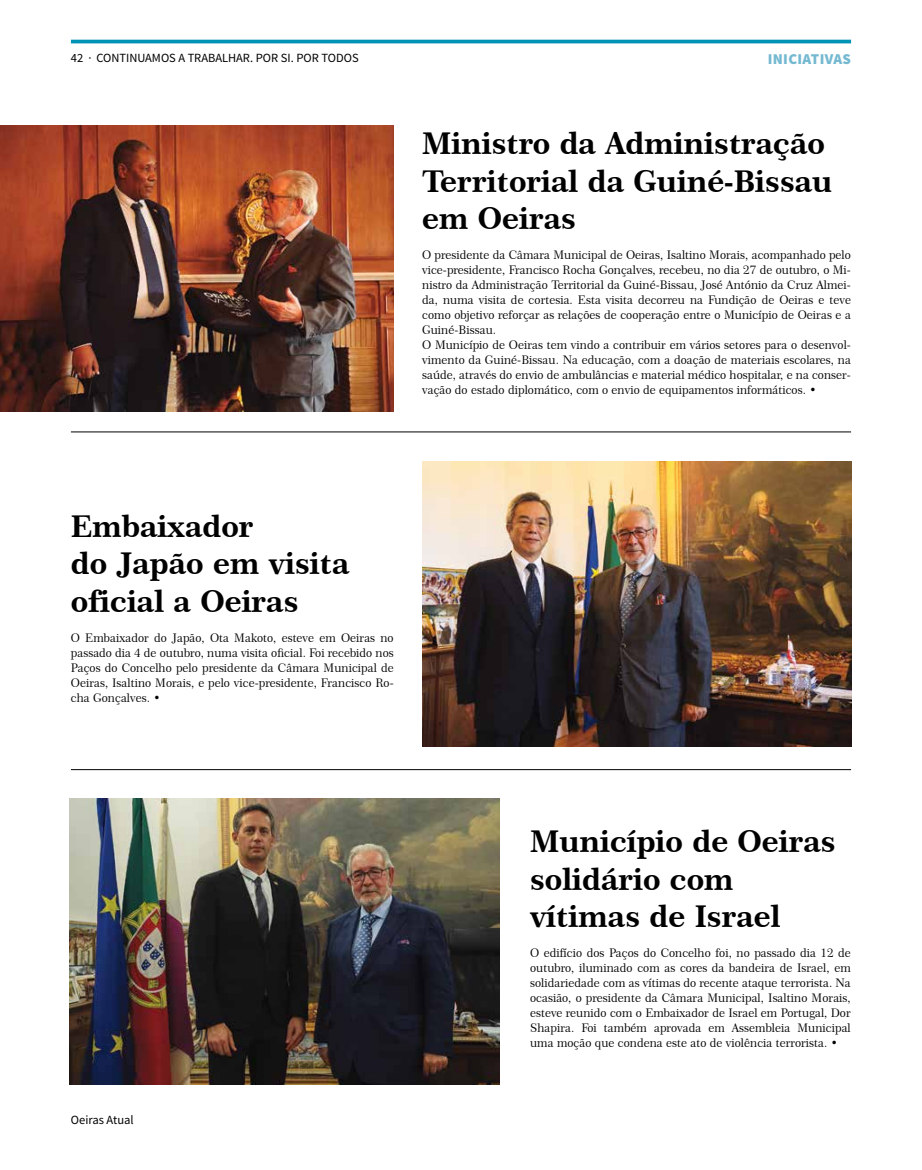
<style>
.page{position:relative;width:922px;height:1170px;background:#fff}
.page>*{position:absolute;margin:0;border:0;box-sizing:border-box;transform-origin:0 0}
.t1{font:30px/37.5px "Century 751 BT Bold B";color:#000}
.t2{font:900 15px "Source Sans Pro";letter-spacing:.02em;color:#74b9d1}
.t3{font:12.5px "Source Sans Pro";color:#000}
.t4{font:11.88px/15px "Century 751 BT Roman B";color:#000;text-align:justify}
</style>
<div class="page">
<hr style="left:71px;top:40px;width:779px;height:3px;background:#0093b6">
<hr style="left:71px;top:769px;width:779px;height:1px;background:#000">
<hr style="left:71px;top:431px;width:779px;height:1px;background:#000">
<img style="left:70px;top:798px;width:429px;height:286px">
<img style="left:422px;top:461px;width:428px;height:285px">
<img style="left:0;top:125px;width:393px;height:286px">
<p class="t3" style="left:71px;top:50px;width:289px">42 · CONTINUAMOS A TRABALHAR. POR SI. POR TODOS</p>
<p class="t2" style="left:767px;top:50px;width:84px">INICIATIVAS</p>
<h1 class="t1" style="left:422px;top:124px;width:411px">Ministro da Administração<br>Territorial da Guiné-Bissau em Oeiras</h1>
<p class="t4" style="left:422px;top:247px;width:430px;text-align:left">O presidente da Câmara Municipal de Oeiras, Isaltino Morais, acompanhado pelo vice-presidente, Francisco Rocha Gonçalves, recebeu, no dia 27 de outubro, o Mi&shy;nistro da Administração Territorial da Guiné-Bissau, José António da Cruz Almei&shy;da, numa visita de cortesia. Esta visita decorreu na Fundição de Oeiras e teve como objetivo reforçar as relações de cooperação entre o Município de Oeiras e a Guiné-Bissau.<br>O Município de Oeiras tem vindo a contribuir em vários setores para o desenvol&shy;vimento da Guiné-Bissau. Na educação, com a doação de materiais escolares, na saúde, através do envio de ambulâncias e material médico hospitalar, e na conser&shy;vação do estado diplomático, com o envio de equipamentos informáticos. •</p>
<h1 class="t1" style="left:71px;top:507px;width:280px">Embaixador<br>do Japão em visita oficial a Oeiras</h1>
<p class="t4" style="left:71px;top:630px;width:324px">O Embaixador do Japão, Ota Makoto, esteve em Oeiras no passado dia 4 de outubro, numa visita oficial. Foi recebido nos Paços do Concelho pelo presidente da Câmara Municipal de Oeiras, Isaltino Morais, e pelo vice-presidente, Francisco Ro&shy;cha Gonçalves. •</p>
<p class="t3" style="left:71px;top:1112px;width:64px">Oeiras Atual</p>
<h1 class="t1" style="left:530px;top:822px;width:307px">Município de Oeiras solidário com vítimas de Israel</h1>
<p class="t4" style="left:530px;top:945px;width:322px">O edifício dos Paços do Concelho foi, no passado dia 12 de outubro, iluminado com as cores da bandeira de Israel, em solidariedade com as vítimas do recente ataque terrorista. Na ocasião, o presidente da Câmara Municipal, Isaltino Morais, esteve reunido com o Embaixador de Israel em Portugal, Dor Shapira. Foi também aprovada em Assembleia Municipal uma moção que condena este ato de violência terrorista. •</p>
</div>
